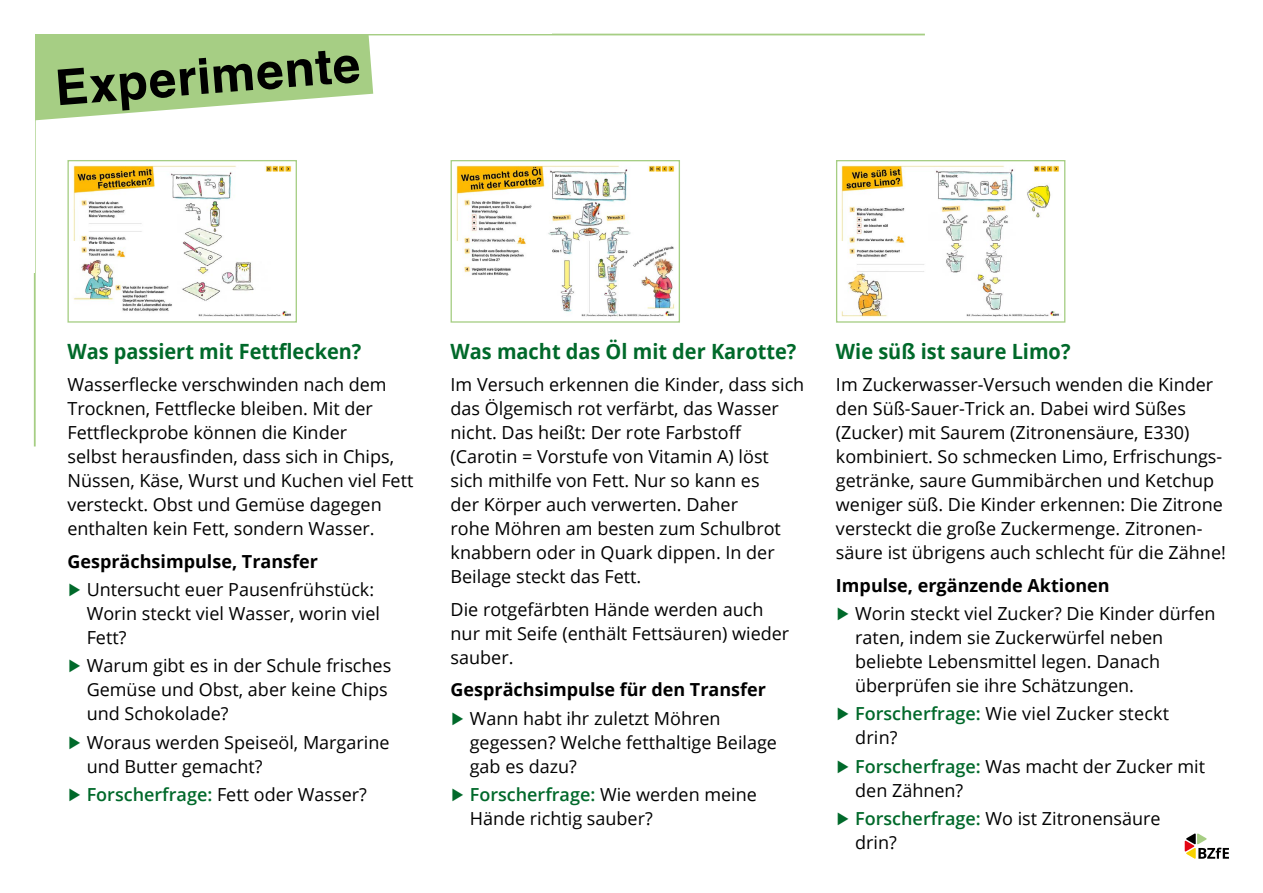
<style>
.page{position:relative;width:1263px;height:893px;background:#fff}
.page>*{position:absolute;margin:0;border:0;box-sizing:border-box;transform-origin:0 0}
.t1{font:700 49.35px "Schulbuch Nord OT";color:#000}
.t2{font:700 21px "Open Sans";color:#00692a;scale:.95 1}
.t3{font:18px/24px "Open Sans";color:#000}
.t4{font:700 18px/28.2px "Open Sans";color:#000}
.s1{font-weight:700}
.s2{font-family:"Arial";color:#00692a}
.s3{font-weight:600;color:#00692a}
.s4{font-family:"Arial";font-weight:400;color:#00692a}
.s5{font-weight:400}
</style>
<div class="page">
<svg style="left:33px;top:33px;width:892px;height:414px"></svg>
<div style="left:0;top:0;width:552px;height:34px;background:#fff"></div>
<div style="left:0;top:0;width:34px;height:272px;background:#fff"></div>
<img style="left:69px;top:162px;width:226px;height:159px">
<div style="left:67px;top:160px;width:230px;height:163px;border:1px solid #a6ce84"></div>
<img style="left:453px;top:162px;width:225px;height:159px">
<div style="left:451px;top:160px;width:229px;height:163px;border:1px solid #a6ce84"></div>
<img style="left:838px;top:162px;width:222px;height:159px">
<div style="left:836px;top:160px;width:229px;height:163px;border:1px solid #a6ce84"></div>
<svg style="left:1185px;top:833px;width:44px;height:26px"></svg>
<h1 class="t1" style="left:53px;top:58px;width:308px;rotate:-5deg">Experimente</h1>
<p class="t2" style="left:67px;top:336px;width:311px">Was passiert mit Fettflecken?</p>
<p class="t3" style="left:67px;top:372px;width:347px">Wasserflecke verschwinden nach dem Trocknen, Fettflecke bleiben. Mit der Fettfleckprobe können die Kinder<br>selbst herausfinden, dass sich in Chips, Nüssen, Käse, Wurst und Kuchen viel Fett versteckt. Obst und Gemüse dagegen enthalten kein Fett, sondern Wasser.</p>
<p class="t3" style="left:67px;top:547px;width:308px;line-height:28.2px"><span class="s1">Gesprächsimpulse, Transfer<br></span><span class="s2">►</span> Untersucht euer Pausenfrühstück:</p>
<p class="t3" style="left:87px;top:601px;width:295px">Worin steckt viel Wasser, worin viel<br>Fett?</p>
<p class="t3" style="left:87px;top:653px;width:306px;text-indent:-19px"><span class="s2">►</span> Warum gibt es in der Schule frisches<br>Gemüse und Obst, aber keine Chips und Schokolade?</p>
<p class="t3" style="left:87px;top:730px;width:304px;text-indent:-19px"><span class="s2">►</span> Woraus werden Speiseöl, Margarine und Butter gemacht?</p>
<p class="t3" style="left:67px;top:782px;width:301px"><span class="s2">►</span> <span class="s3">Forscherfrage:</span> Fett oder Wasser?</p>
<p class="t2" style="left:451px;top:336px;width:365px">Was macht das Öl mit der Karotte?</p>
<p class="t3" style="left:451px;top:372px;width:355px">Im Versuch erkennen die Kinder, dass sich das Ölgemisch rot verfärbt, das Wasser nicht. Das heißt: Der rote Farbstoff (Carotin = Vorstufe von Vitamin A) löst sich mithilfe von Fett. Nur so kann es<br>der Körper auch verwerten. Daher<br>rohe Möhren am besten zum Schulbrot knabbern oder in Quark dippen. In der Beilage steckt das Fett.</p>
<p class="t3" style="left:451px;top:597px;width:340px">Die rotgefärbten Hände werden auch nur mit Seife (enthält Fettsäuren) wieder sauber.</p>
<p class="t4" style="left:451px;top:675px;width:317px">Gesprächsimpulse für den Transfer <span class="s4">►</span> <span class="s5">Wann habt ihr zuletzt Möhren</span></p>
<p class="t3" style="left:470px;top:730px;width:309px">gegessen? Welche fetthaltige Beilage gab es dazu?</p>
<p class="t3" style="left:470px;top:782px;width:289px;text-indent:-19px"><span class="s2">►</span> <span class="s3">Forscherfrage:</span> Wie werden meine<br>Hände richtig sauber?</p>
<p class="t2" style="left:836px;top:336px;width:248px">Wie süß ist saure Limo?</p>
<p class="t3" style="left:836px;top:372px;width:391px">Im Zuckerwasser-Versuch wenden die Kinder den Süß-Sauer-Trick an. Dabei wird Süßes (Zucker) mit Saurem (Zitronensäure, E330) kombiniert. So schmecken Limo, Erfrischungs&shy;getränke, saure Gummibärchen und Ketchup weniger süß. Die Kinder erkennen: Die Zitrone versteckt die große Zuckermenge. Zitronen&shy;säure ist übrigens auch schlecht für die Zähne!</p>
<p class="t3" style="left:836px;top:571px;width:381px;line-height:28.2px"><span class="s1">Impulse, ergänzende Aktionen<br></span><span class="s2">►</span> Worin steckt viel Zucker? Die Kinder dürfen</p>
<p class="t3" style="left:855px;top:625px;width:309px">raten, indem sie Zuckerwürfel neben beliebte Lebensmittel legen. Danach überprüfen sie ihre Schätzungen.</p>
<p class="t3" style="left:855px;top:701px;width:315px;text-indent:-19px"><span class="s2">►</span> <span class="s3">Forscherfrage:</span> Wie viel Zucker steckt drin?</p>
<p class="t3" style="left:855px;top:754px;width:351px;text-indent:-19px"><span class="s2">►</span> <span class="s3">Forscherfrage:</span> Was macht der Zucker mit den Zähnen?</p>
<p class="t3" style="left:855px;top:806px;width:307px;text-indent:-19px"><span class="s2">►</span> <span class="s3">Forscherfrage:</span> Wo ist Zitronensäure drin?</p>
</div>
